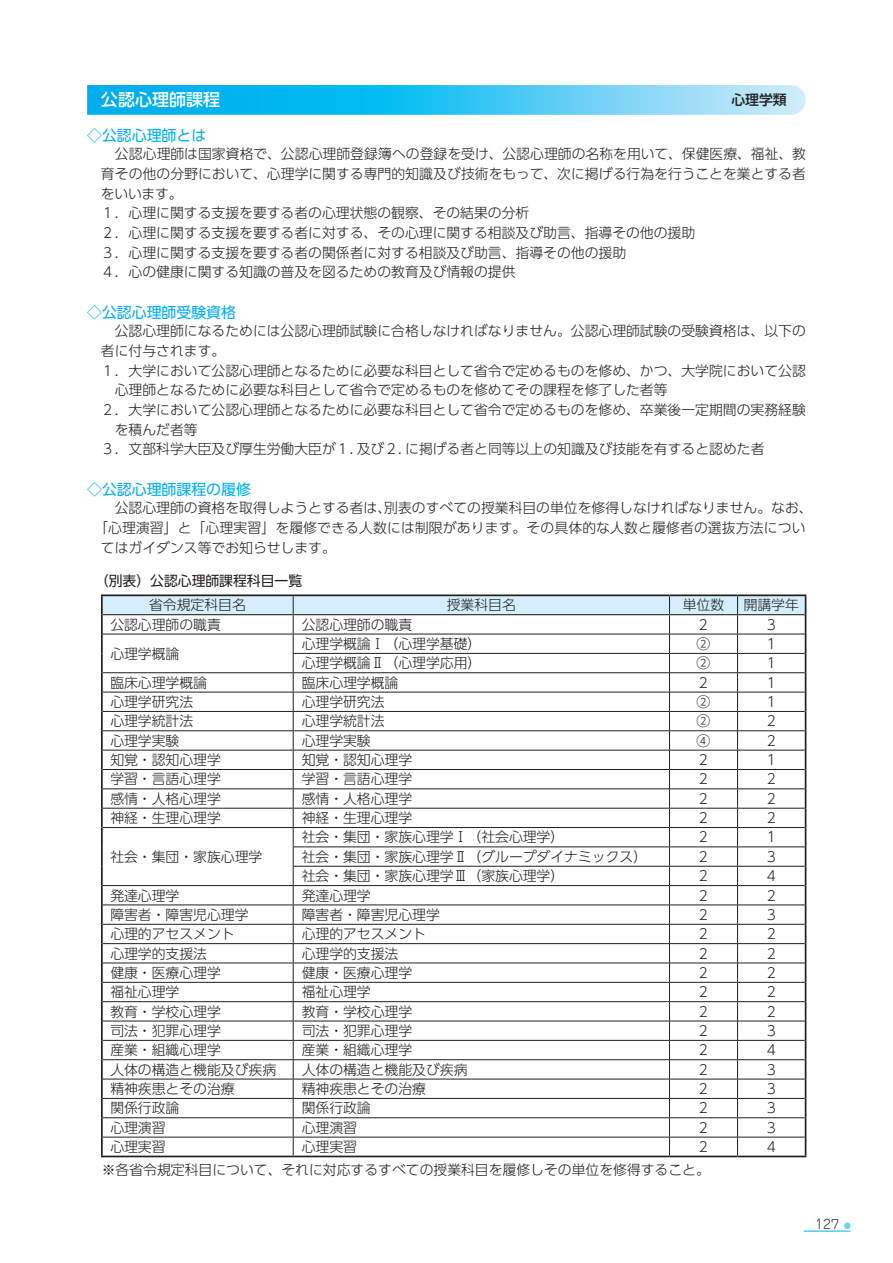
<style>
.page{position:relative;width:893px;height:1263px;background:#fff}
.page>*{position:absolute;margin:0;border:0;box-sizing:border-box;transform-origin:0 0}
.t1{font:500 16.95px "UD Shin Go Pro";color:#fff}
.t2{font:14.85px "UD Shin Go Pro";color:#00aeef}
.t3{font:300 13.8px/19.6px "UD Shin Go Pro";color:#231f20}
.t4{font:13.8px "UD Shin Go Pro";color:#231f20}
.t5{font:500 13.8px "UD Shin Go Pro";color:#231f20}
.t6{font:300 12.75px "Jun 101 Pro";color:#231f20}
</style>
<div class="page">
<hr style="left:804px;top:1231px;width:46px;height:1px;background:#00aeef">
<div style="left:844px;top:1222px;width:6px;height:7px;background:#6bcff6;border-radius:50%"></div>
<hr style="left:101px;top:594px;width:192px;height:2px;background:#231f20">
<hr style="left:293px;top:594px;width:376px;height:2px;background:#231f20">
<hr style="left:669px;top:594px;width:69px;height:2px;background:#231f20">
<hr style="left:738px;top:594px;width:68px;height:2px;background:#231f20">
<hr style="left:101px;top:1155px;width:192px;height:2px;background:#231f20">
<hr style="left:293px;top:1155px;width:376px;height:2px;background:#231f20">
<hr style="left:669px;top:1155px;width:69px;height:2px;background:#231f20">
<hr style="left:738px;top:1155px;width:68px;height:2px;background:#231f20">
<svg style="left:101px;top:595px;width:705px;height:560px"></svg>
<hr style="left:103px;top:614px;width:190px;height:1px;background:#231f20">
<hr style="left:293px;top:614px;width:376px;height:1px;background:#231f20">
<hr style="left:669px;top:614px;width:69px;height:1px;background:#231f20">
<hr style="left:738px;top:614px;width:67px;height:1px;background:#231f20">
<svg style="left:87px;top:85px;width:719px;height:30px"></svg>
<p class="t1" style="left:101px;top:86px;width:121px">公認心理師課程</p>
<p class="t5" style="left:731px;top:89px;width:57px">心理学類</p>
<p class="t2" style="left:87px;top:123px;width:121px">◇公認心理師とは</p>
<p class="t3" style="left:101px;top:144px;width:706px;text-indent:14px">公認心理師は国家資格で、公認心理師登録簿への登録を受け、公認心理師の名称を用いて、保健医療、福祉、教育その他の分野において、心理学に関する専門的知識及び技術をもって、次に掲げる行為を行うことを業とする者をいいます。<br>１．心理に関する支援を要する者の心理状態の観察、その結果の分析<br>２．心理に関する支援を要する者に対する、その心理に関する相談及び助言、指導その他の援助<br>３．心理に関する支援を要する者の関係者に対する相談及び助言、指導その他の援助<br>４．心の健康に関する知識の普及を図るための教育及び情報の提供</p>
<p class="t2" style="left:87px;top:300px;width:150px">◇公認心理師受験資格</p>
<p class="t3" style="left:101px;top:321px;width:706px">　公認心理師になるためには公認心理師試験に合格しなければなりません。公認心理師試験の受験資格は、以下の</p>
<p class="t3" style="left:101px;top:340px;width:126px">者に付与されます。</p>
<p class="t3" style="left:101px;top:360px;width:706px">１．大学において公認心理師となるために必要な科目として省令で定めるものを修め、かつ、大学院において公認</p>
<p class="t3" style="left:115px;top:380px;width:554px">心理師となるために必要な科目として省令で定めるものを修めてその課程を修了した者等</p>
<p class="t3" style="left:101px;top:399px;width:706px">２．大学において公認心理師となるために必要な科目として省令で定めるものを修め、卒業後一定期間の実務経験</p>
<p class="t3" style="left:115px;top:419px;width:84px">を積んだ者等</p>
<p class="t3" style="left:101px;top:439px;width:665px">３．文部科学大臣及び厚生労働大臣が１. 及び２. に掲げる者と同等以上の知識及び技能を有すると認めた者</p>
<p class="t2" style="left:87px;top:477px;width:165px">◇公認心理師課程の履修</p>
<p class="t3" style="left:101px;top:498px;width:713px">　公認心理師の資格を取得しようとする者は、別表のすべての授業科目の単位を修得しなければなりません。なお、</p>
<p class="t3" style="left:94px;top:517px;width:713px">「心理演習」と「心理実習」を履修できる人数には制限があります。その具体的な人数と履修者の選抜方法につい</p>
<p class="t3" style="left:101px;top:537px;width:236px">てはガイダンス等でお知らせします。</p>
<p class="t4" style="left:95px;top:570px;width:209px">（別表）公認心理師課程科目一覧</p>
<p class="t3" style="left:149px;top:595px;width:98px">省令規定科目名</p>
<p class="t3" style="left:447px;top:595px;width:71px">授業科目名</p>
<p class="t3" style="left:683px;top:595px;width:43px">単位数</p>
<p class="t3" style="left:744px;top:595px;width:57px">開講学年</p>
<p class="t3" style="left:110px;top:614px;width:112px">公認心理師の職責</p>
<p class="t3" style="left:302px;top:614px;width:112px">公認心理師の職責</p>
<p class="t3" style="left:699px;top:614px;width:11px">2</p>
<p class="t3" style="left:767px;top:614px;width:11px">3</p>
<p class="t3" style="left:110px;top:643px;width:71px">心理学概論</p>
<p class="t3" style="left:302px;top:633px;width:181px">心理学概論Ⅰ（心理学基礎）</p>
<p class="t3" style="left:697px;top:633px;width:15px">②</p>
<p class="t3" style="left:767px;top:633px;width:11px">1</p>
<p class="t3" style="left:302px;top:653px;width:181px">心理学概論Ⅱ（心理学応用）</p>
<p class="t3" style="left:697px;top:653px;width:15px">②</p>
<p class="t3" style="left:767px;top:653px;width:11px">1</p>
<p class="t3" style="left:110px;top:672px;width:98px">臨床心理学概論</p>
<p class="t3" style="left:302px;top:672px;width:98px">臨床心理学概論</p>
<p class="t3" style="left:699px;top:672px;width:11px">2</p>
<p class="t3" style="left:767px;top:672px;width:11px">1</p>
<p class="t3" style="left:110px;top:691px;width:84px">心理学研究法</p>
<p class="t3" style="left:302px;top:691px;width:84px">心理学研究法</p>
<p class="t3" style="left:697px;top:691px;width:15px">②</p>
<p class="t3" style="left:767px;top:691px;width:11px">1</p>
<p class="t3" style="left:110px;top:711px;width:84px">心理学統計法</p>
<p class="t3" style="left:302px;top:711px;width:84px">心理学統計法</p>
<p class="t3" style="left:697px;top:711px;width:15px">②</p>
<p class="t3" style="left:767px;top:711px;width:11px">2</p>
<p class="t3" style="left:110px;top:730px;width:71px">心理学実験</p>
<p class="t3" style="left:302px;top:730px;width:71px">心理学実験</p>
<p class="t3" style="left:697px;top:730px;width:15px">④</p>
<p class="t3" style="left:767px;top:730px;width:11px">2</p>
<p class="t3" style="left:110px;top:749px;width:112px">知覚・認知心理学</p>
<p class="t3" style="left:302px;top:749px;width:112px">知覚・認知心理学</p>
<p class="t3" style="left:699px;top:749px;width:11px">2</p>
<p class="t3" style="left:767px;top:749px;width:11px">1</p>
<p class="t3" style="left:110px;top:769px;width:112px">学習・言語心理学</p>
<p class="t3" style="left:302px;top:769px;width:112px">学習・言語心理学</p>
<p class="t3" style="left:699px;top:769px;width:11px">2</p>
<p class="t3" style="left:767px;top:769px;width:11px">2</p>
<p class="t3" style="left:110px;top:788px;width:112px">感情・人格心理学</p>
<p class="t3" style="left:302px;top:788px;width:112px">感情・人格心理学</p>
<p class="t3" style="left:699px;top:788px;width:11px">2</p>
<p class="t3" style="left:767px;top:788px;width:11px">2</p>
<p class="t3" style="left:110px;top:807px;width:112px">神経・生理心理学</p>
<p class="t3" style="left:302px;top:807px;width:112px">神経・生理心理学</p>
<p class="t3" style="left:699px;top:807px;width:11px">2</p>
<p class="t3" style="left:767px;top:807px;width:11px">2</p>
<p class="t3" style="left:110px;top:846px;width:154px">社会・集団・家族心理学</p>
<p class="t3" style="left:302px;top:827px;width:264px">社会・集団・家族心理学Ⅰ（社会心理学）</p>
<p class="t3" style="left:699px;top:827px;width:11px">2</p>
<p class="t3" style="left:767px;top:827px;width:11px">1</p>
<p class="t3" style="left:302px;top:846px;width:347px">社会・集団・家族心理学Ⅱ（グループダイナミックス）</p>
<p class="t3" style="left:699px;top:846px;width:11px">2</p>
<p class="t3" style="left:767px;top:846px;width:11px">3</p>
<p class="t3" style="left:302px;top:865px;width:264px">社会・集団・家族心理学Ⅲ（家族心理学）</p>
<p class="t3" style="left:699px;top:865px;width:11px">2</p>
<p class="t3" style="left:767px;top:865px;width:11px">4</p>
<p class="t3" style="left:110px;top:885px;width:71px">発達心理学</p>
<p class="t3" style="left:302px;top:885px;width:71px">発達心理学</p>
<p class="t3" style="left:699px;top:885px;width:11px">2</p>
<p class="t3" style="left:767px;top:885px;width:11px">2</p>
<p class="t3" style="left:110px;top:904px;width:140px">障害者・障害児心理学</p>
<p class="t3" style="left:302px;top:904px;width:140px">障害者・障害児心理学</p>
<p class="t3" style="left:699px;top:904px;width:11px">2</p>
<p class="t3" style="left:767px;top:904px;width:11px">3</p>
<p class="t3" style="left:110px;top:924px;width:126px">心理的アセスメント</p>
<p class="t3" style="left:302px;top:924px;width:126px">心理的アセスメント</p>
<p class="t3" style="left:699px;top:924px;width:11px">2</p>
<p class="t3" style="left:767px;top:924px;width:11px">2</p>
<p class="t3" style="left:110px;top:943px;width:98px">心理学的支援法</p>
<p class="t3" style="left:302px;top:943px;width:98px">心理学的支援法</p>
<p class="t3" style="left:699px;top:943px;width:11px">2</p>
<p class="t3" style="left:767px;top:943px;width:11px">2</p>
<p class="t3" style="left:110px;top:962px;width:112px">健康・医療心理学</p>
<p class="t3" style="left:302px;top:962px;width:112px">健康・医療心理学</p>
<p class="t3" style="left:699px;top:962px;width:11px">2</p>
<p class="t3" style="left:767px;top:962px;width:11px">2</p>
<p class="t3" style="left:110px;top:982px;width:71px">福祉心理学</p>
<p class="t3" style="left:302px;top:982px;width:71px">福祉心理学</p>
<p class="t3" style="left:699px;top:982px;width:11px">2</p>
<p class="t3" style="left:767px;top:982px;width:11px">2</p>
<p class="t3" style="left:110px;top:1001px;width:112px">教育・学校心理学</p>
<p class="t3" style="left:302px;top:1001px;width:112px">教育・学校心理学</p>
<p class="t3" style="left:699px;top:1001px;width:11px">2</p>
<p class="t3" style="left:767px;top:1001px;width:11px">2</p>
<p class="t3" style="left:110px;top:1020px;width:112px">司法・犯罪心理学</p>
<p class="t3" style="left:302px;top:1020px;width:112px">司法・犯罪心理学</p>
<p class="t3" style="left:699px;top:1020px;width:11px">2</p>
<p class="t3" style="left:767px;top:1020px;width:11px">3</p>
<p class="t3" style="left:110px;top:1040px;width:112px">産業・組織心理学</p>
<p class="t3" style="left:302px;top:1040px;width:112px">産業・組織心理学</p>
<p class="t3" style="left:699px;top:1040px;width:11px">2</p>
<p class="t3" style="left:767px;top:1040px;width:11px">4</p>
<p class="t3" style="left:110px;top:1059px;width:167px">人体の構造と機能及び疾病</p>
<p class="t3" style="left:302px;top:1059px;width:167px">人体の構造と機能及び疾病</p>
<p class="t3" style="left:699px;top:1059px;width:11px">2</p>
<p class="t3" style="left:767px;top:1059px;width:11px">3</p>
<p class="t3" style="left:110px;top:1078px;width:126px">精神疾患とその治療</p>
<p class="t3" style="left:302px;top:1078px;width:126px">精神疾患とその治療</p>
<p class="t3" style="left:699px;top:1078px;width:11px">2</p>
<p class="t3" style="left:767px;top:1078px;width:11px">3</p>
<p class="t3" style="left:110px;top:1098px;width:71px">関係行政論</p>
<p class="t3" style="left:302px;top:1098px;width:71px">関係行政論</p>
<p class="t3" style="left:699px;top:1098px;width:11px">2</p>
<p class="t3" style="left:767px;top:1098px;width:11px">3</p>
<p class="t3" style="left:110px;top:1117px;width:57px">心理演習</p>
<p class="t3" style="left:302px;top:1117px;width:57px">心理演習</p>
<p class="t3" style="left:699px;top:1117px;width:11px">2</p>
<p class="t3" style="left:767px;top:1117px;width:11px">3</p>
<p class="t3" style="left:110px;top:1136px;width:57px">心理実習</p>
<p class="t3" style="left:302px;top:1136px;width:57px">心理実習</p>
<p class="t3" style="left:699px;top:1136px;width:11px">2</p>
<p class="t3" style="left:767px;top:1136px;width:11px">4</p>
<p class="t3" style="left:102px;top:1159px;width:610px">※各省令規定科目について、それに対応するすべての授業科目を履修しその単位を修得すること。</p>
<p class="t6" style="left:815px;top:1213px;width:26px">127</p>
</div>
